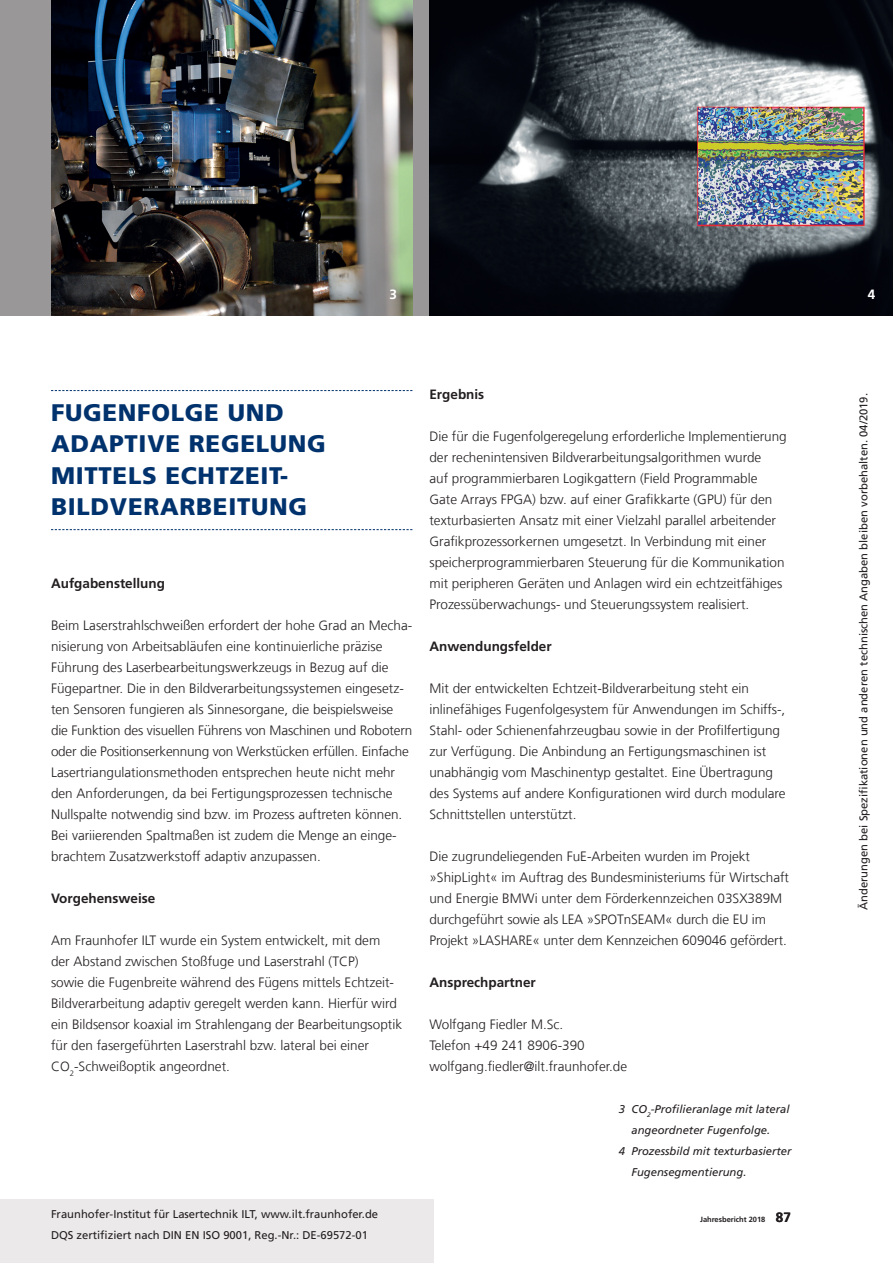
<style>
.page{position:relative;width:893px;height:1263px;background:#fff}
.page>*{position:absolute;margin:0;border:0;box-sizing:border-box;transform-origin:0 0}
.t1{font:900 24px/31.5px "Frutiger LT Com";letter-spacing:.03em;color:#00326d}
.t2{font:300 13.5px/21px "Frutiger LT Com";color:#231f20}
.t3{font:700 13.5px "Frutiger LT Com";color:#231f20}
.t4{font:700 13.5px "Frutiger LT Com";color:#fff}
.t5{font:11.25px/21px "Frutiger LT Com";color:#231f20}
.t6{font:italic 11.25px "Frutiger LT Com";color:#231f20}
.t7{font:700 7.5px "Frutiger LT Com";color:#231f20}
.s1{font-size:13.5px}
</style>
<div class="page">
<div style="left:0;top:1199px;width:434px;height:64px;background:#ece9ea"></div>
<div style="left:0;top:0;width:893px;height:315px;background:#999798"></div>
<svg style="left:51px;top:390px;width:361px;height:1px"></svg>
<svg style="left:51px;top:529px;width:361px;height:1px"></svg>
<img style="left:429px;top:0;width:464px;height:315px">
<img style="left:51px;top:0;width:361px;height:315px">
<p class="t4" style="left:390px;top:286px;width:9px">3</p>
<p class="t4" style="left:868px;top:286px;width:9px">4</p>
<h1 class="t1" style="left:51px;top:397px;width:276px">FUGENFOLGE UND<br>ADAPTIVE REGELUNG<br>MITTELS ECHTZEIT-<br>BILDVERARBEITUNG</h1>
<p class="t3" style="left:51px;top:576px;width:116px">Aufgabenstellung</p>
<p class="t2" style="left:51px;top:615px;width:363px">Beim Laserstrahlschweißen erfordert der hohe Grad an Mecha&shy;nisierung von Arbeitsabläufen eine kontinuierliche präzise Führung des Laserbearbeitungswerkzeugs in Bezug auf die Fügepartner. Die in den Bildverarbeitungssystemen eingesetz&shy;ten Sensoren fungieren als Sinnesorgane, die beispielsweise die Funktion des visuellen Führens von Maschinen und Robotern oder die Positionserkennung von Werkstücken erfüllen. Einfache Lasertriangulationsmethoden entsprechen heute nicht mehr den Anforderungen, da bei Fertigungsprozessen technische Nullspalte notwendig sind bzw. im Prozess auftreten können.<br>Bei variierenden Spaltmaßen ist zudem die Menge an einge&shy;brachtem Zusatzwerkstoff adaptiv anzupassen.</p>
<p class="t3" style="left:51px;top:891px;width:106px">Vorgehensweise</p>
<p class="t2" style="left:51px;top:930px;width:353px">Am Fraunhofer ILT wurde ein System entwickelt, mit dem der Abstand zwischen Stoßfuge und Laserstrahl (TCP)<br>sowie die Fugenbreite während des Fügens mittels Echtzeit-Bildverarbeitung adaptiv geregelt werden kann. Hierfür wird ein Bildsensor koaxial im Strahlengang der Bearbeitungsoptik für den fasergeführten Laserstrahl bzw. lateral bei einer CO<sub>2</sub>-Schweißoptik angeordnet.</p>
<p class="t5" style="left:51px;top:1204px;width:329px">Fraunhofer-Institut für Lasertechnik ILT, www.ilt.fraunhofer.de<br>DQS zertifiziert nach DIN EN ISO 9001, Reg.-Nr.: DE-69572-01</p>
<p class="t3" style="left:429px;top:386px;width:56px">Ergebnis</p>
<p class="t2" style="left:429px;top:426px;width:359px">Die für die Fugenfolgeregelung erforderliche Implementierung der rechenintensiven Bildverarbeitungsalgorithmen wurde<br>auf programmierbaren Logikgattern (Field Programmable Gate Arrays FPGA) bzw. auf einer Grafikkarte (GPU) für den texturbasierten Ansatz mit einer Vielzahl parallel arbeitender Grafikprozessorkernen umgesetzt. In Verbindung mit einer speicherprogrammierbaren Steuerung für die Kommunikation mit peripheren Geräten und Anlagen wird ein echtzeitfähiges Prozessüberwachungs- und Steuerungssystem realisiert.</p>
<p class="t3" style="left:429px;top:638px;width:124px">Anwendungsfelder</p>
<p class="t2" style="left:429px;top:678px;width:358px">Mit der entwickelten Echtzeit-Bildverarbeitung steht ein inlinefähiges Fugenfolgesystem für Anwendungen im Schiffs-, Stahl- oder Schienenfahrzeugbau sowie in der Profilfertigung zur Verfügung. Die Anbindung an Fertigungsmaschinen ist unabhängig vom Maschinentyp gestaltet. Eine Übertragung des Systems auf andere Konfigurationen wird durch modulare Schnittstellen unterstützt.</p>
<p class="t2" style="left:429px;top:846px;width:361px">Die zugrundeliegenden FuE-Arbeiten wurden im Projekt »ShipLight« im Auftrag des Bundesministeriums für Wirtschaft und Energie BMWi unter dem Förderkennzeichen 03SX389M durchgeführt sowie als LEA »SPOTnSEAM« durch die EU im Projekt »LASHARE« unter dem Kennzeichen 609046 gefördert.</p>
<p class="t3" style="left:429px;top:975px;width:108px">Ansprechpartner</p>
<p class="t2" style="left:429px;top:1014px;width:199px">Wolfgang Fiedler M.Sc.<br>Telefon +49 241 8906-390 wolfgang.fiedler@ilt.fraunhofer.de</p>
<p class="t6" style="left:619px;top:1103px;width:172px">3 CO<sub>2</sub>-Profilieranlage mit lateral</p>
<p class="t6" style="left:631px;top:1124px;width:140px">angeordneter Fugenfolge.</p>
<p class="t6" style="left:619px;top:1145px;width:174px">4 Prozessbild mit texturbasierter</p>
<p class="t6" style="left:631px;top:1166px;width:117px">Fugensegmentierung.</p>
<p class="t7" style="left:700px;top:1215px;width:92px">Jahresbericht 2018 <span class="s1">87</span></p>
<p class="t5" style="left:853px;top:910px;width:518px;rotate:-90deg">Änderungen bei Spezifikationen und anderen technischen Angaben bleiben vorbehalten. 04/2019.</p>
</div>
